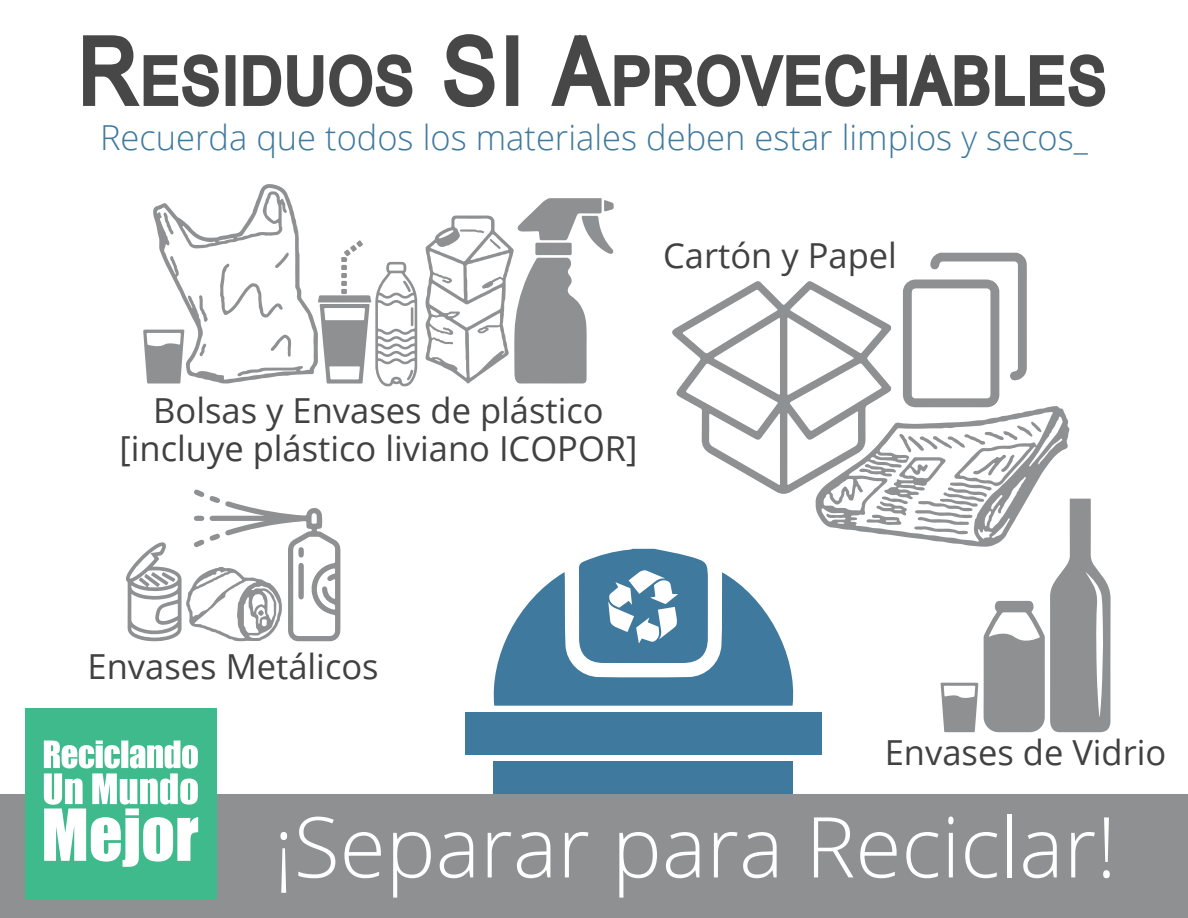
<style>
.page{position:relative;width:1188px;height:918px;background:#fff}
.page>*{position:absolute;margin:0;border:0;box-sizing:border-box;transform-origin:0 0}
.t1{font:90.3px "Utsaah";letter-spacing:.04em;color:#474748;scale:.87 1}
.t2{font:300 84px "Open Sans";color:#fff}
.t3{font:34.5px/37.5px "Open Sans";color:#414142;text-align:center}
.t4{font:300 34.5px "Open Sans";color:#3f799d}
.s1{font-size:129px}
</style>
<div class="page">
<svg style="left:83px;top:35px;width:136px;height:72px"></svg>
<div style="left:226px;top:55px;width:9px;height:51px;border:4px solid #474748"></div>
<svg style="left:243px;top:54px;width:170px;height:53px"></svg>
<svg style="left:444px;top:34px;width:51px;height:74px"></svg>
<div style="left:506px;top:35px;width:12px;height:71px;border:4px solid #474748"></div>
<svg style="left:551px;top:34px;width:555px;height:74px"></svg>
<div style="left:494px;top:761px;width:299px;height:157px;background:#3f799d"></div>
<div style="left:465px;top:712px;width:357px;height:43px;background:#3f799d"></div>
<div style="left:0;top:795px;width:1188px;height:123px;background:#8f9092"></div>
<div style="left:25px;top:708px;width:192px;height:191px;background:#3fba8d"></div>
<svg style="left:44px;top:741px;width:154px;height:126px"></svg>
<svg style="left:126px;top:490px;width:214px;height:151px"></svg>
<svg style="left:425px;top:198px;width:189px;height:186px"></svg>
<svg style="left:143px;top:184px;width:274px;height:202px"></svg>
<svg style="left:672px;top:281px;width:143px;height:213px"></svg>
<svg style="left:815px;top:253px;width:296px;height:479px"></svg>
<svg style="left:493px;top:549px;width:301px;height:157px"></svg>
<h1 class="t1" style="left:79px;top:38px;width:1182px"><span class="s1">R</span>ESIDUOS <span class="s1">SI A</span>PROVECHABLES</h1>
<p class="t4" style="left:100px;top:114px;width:989px">Recuerda que todos los materiales deben estar limpios y secos_</p>
<p class="t3" style="left:663px;top:236px;width:235px">Cartón y Papel</p>
<p class="t3" style="left:119px;top:391px;width:520px">Bolsas y Envases de plástico [incluye plástico liviano ICOPOR]</p>
<p class="t3" style="left:88px;top:647px;width:293px">Envases Metálicos</p>
<p class="t3" style="left:885px;top:733px;width:283px">Envases de Vidrio</p>
<h2 class="t2" style="left:274px;top:789px;width:844px">¡Separar para Reciclar!</h2>
</div>
